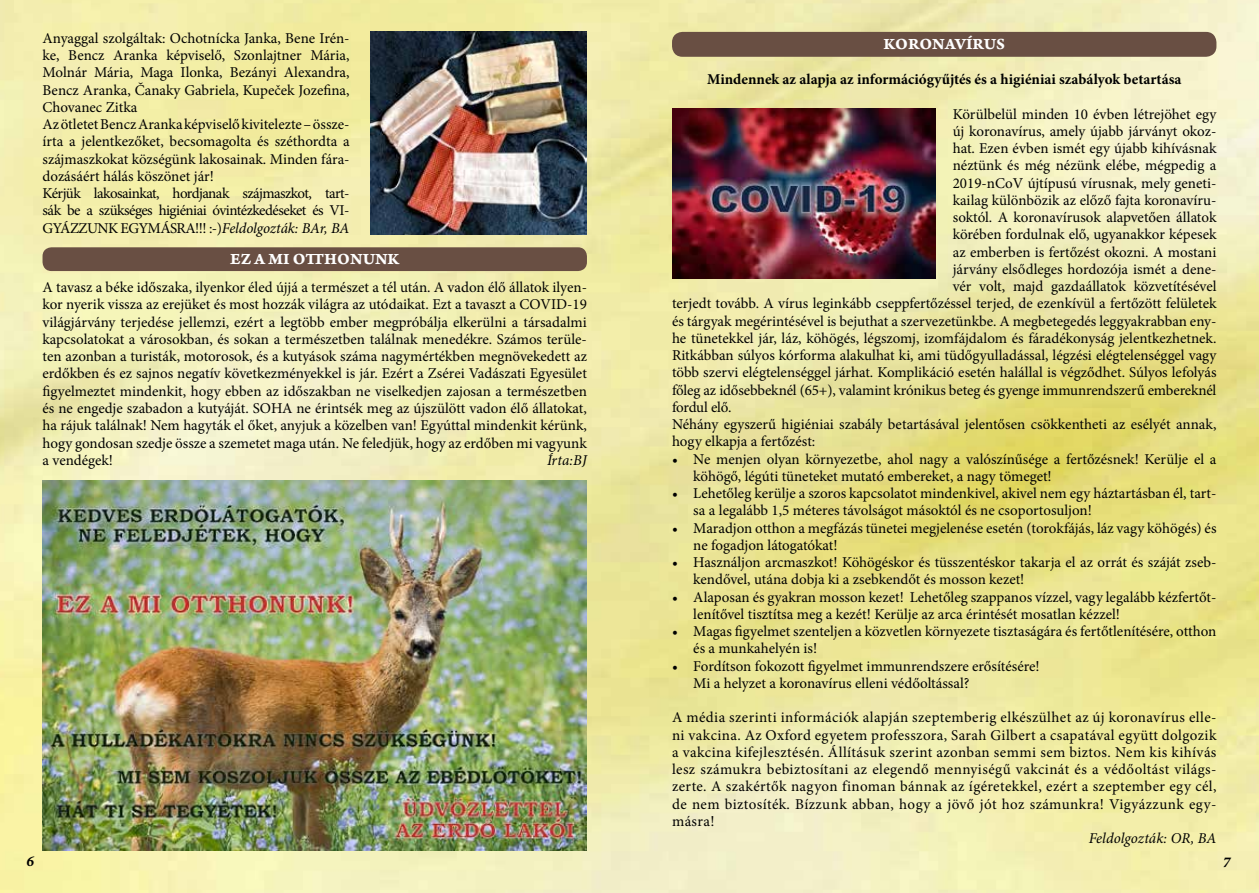
<style>
.page{position:relative;width:1259px;height:893px;background:#fff}
.page>*{position:absolute;margin:0;border:0;box-sizing:border-box;transform-origin:0 0}
.t1{font:16.5px "Arno Pro Bold Caption";color:#fff}
.t2{font:15px/17.2px "Minion Pro";color:#000}
.t3{font:700 15px "Minion Pro";color:#000}
.t4{font:italic 15px "Minion Pro";color:#000}
.t5{font:15px "Minion Pro";letter-spacing:-.02em;color:#000}
.t6{font:15px "Minion Pro Bold It Capt";color:#000}
.s1{font-style:italic}
</style>
<div class="page">
<img style="left:0;top:0;width:1259px;height:893px">
<div style="left:43px;top:247px;width:544px;height:24px;background:#694f43;border-radius:9px"></div>
<div style="left:672px;top:32px;width:544px;height:25px;background:#694f43;border-radius:11px"></div>
<img style="left:43px;top:480px;width:544px;height:370px">
<img style="left:672px;top:108px;width:263px;height:170px">
<img style="left:371px;top:32px;width:216px;height:203px">
<p class="t2" style="left:43px;top:29px;width:309px">Anyaggal szolgáltak: Ochotnícka Janka, Bene Irén&shy;ke, Bencz Aranka képviselő, Szonlajtner Mária, Molnár Mária, Maga Ilonka, Bezányi Alexandra, Bencz Aranka, Čanaky Gabriela, Kupeček Jozefina, Chovanec Zitka<br>Az ötletet Bencz Aranka képviselő kivitelezte – össze&shy;írta a jelentkezőket, becsomagolta és széthordta a szájmaszkokat községünk lakosainak. Minden fára&shy;dozásáért hálás köszönet jár!<br>Kérjük lakosainkat, hordjanak szájmaszkot, tart&shy;sák be a szükséges higiéniai óvintézkedéseket és VI-GYÁZZUNK EGYMÁSRA!!! :-)<span class="s1">Feldolgozták: BAr, BA</span></p>
<p class="t1" style="left:230px;top:249px;width:170px">EZ A MI OTTHONUNK</p>
<p class="t2" style="left:43px;top:279px;width:546px;text-align:justify">A tavasz a béke időszaka, ilyenkor éled újjá a természet a tél után. A vadon élő állatok ilyen&shy;kor nyerik vissza az erejüket és most hozzák világra az utódaikat. Ezt a tavaszt a COVID-19 világjárvány terjedése jellemzi, ezért a legtöbb ember megpróbálja elkerülni a társadalmi kapcsolatokat a városokban, és sokan a természetben találnak menedékre. Számos terüle&shy;ten azonban a turisták, motorosok, és a kutyások száma nagymértékben megnövekedett az erdőkben és ez sajnos negatív következményekkel is jár. Ezért a Zsérei Vadászati Egyesület figyelmeztet mindenkit, hogy ebben az időszakban ne viselkedjen zajosan a természetben és ne engedje szabadon a kutyáját. SOHA ne érintsék meg az újszülött vadon élő állatokat, ha rájuk találnak! Nem hagyták el őket, anyjuk a közelben van! Egyúttal mindenkit kérünk, hogy gondosan szedje össze a szemetet maga után. Ne feledjük, hogy az erdőben mi vagyunk a vendégek!</p>
<p class="t4" style="left:547px;top:450px;width:41px">Írta:BJ</p>
<p class="t1" style="left:883px;top:34px;width:123px">KORONAVÍRUS</p>
<p class="t3" style="left:707px;top:69px;width:476px">Mindennek az alapja az információgyűjtés és a higiéniai szabályok betartása</p>
<p class="t2" style="left:952px;top:105px;width:265px">Körülbelül minden 10 évben létrejöhet egy</p>
<p class="t2" style="left:952px;top:122px;width:265px">új koronavírus, amely újabb járványt okoz-</p>
<p class="t2" style="left:952px;top:140px;width:265px">hat. Ezen évben ismét egy újabb kihívásnak</p>
<p class="t2" style="left:952px;top:157px;width:265px">néztünk és még nézünk elébe, mégpedig a</p>
<p class="t2" style="left:952px;top:174px;width:265px">2019-nCoV újtípusú vírusnak, mely geneti-</p>
<p class="t2" style="left:952px;top:191px;width:265px">kailag különbözik az előző fajta koronavíru-</p>
<p class="t2" style="left:952px;top:209px;width:265px">soktól. A koronavírusok alapvetően állatok</p>
<p class="t2" style="left:952px;top:226px;width:265px">körében fordulnak elő, ugyanakkor képesek</p>
<p class="t2" style="left:952px;top:243px;width:265px">az emberben is fertőzést okozni. A mostani</p>
<p class="t2" style="left:952px;top:260px;width:265px">járvány elsődleges hordozója ismét a dene-</p>
<p class="t2" style="left:952px;top:278px;width:265px">vér volt, majd gazdaállatok közvetítésével</p>
<p class="t2" style="left:672px;top:295px;width:546px">terjedt tovább. A vírus leginkább cseppfertőzéssel terjed, de ezenkívül a fertőzött felületek</p>
<p class="t2" style="left:672px;top:312px;width:546px">és tárgyak megérintésével is bejuthat a szervezetünkbe. A megbetegedés leggyakrabban eny-</p>
<p class="t2" style="left:672px;top:329px;width:546px">he tünetekkel jár, láz, köhögés, légszomj, izomfájdalom és fáradékonyság jelentkezhetnek.</p>
<p class="t2" style="left:672px;top:347px;width:546px">Ritkábban súlyos kórforma alakulhat ki, ami tüdőgyulladással, légzési elégtelenséggel vagy</p>
<p class="t2" style="left:672px;top:364px;width:546px">több szervi elégtelenséggel járhat. Komplikáció esetén halállal is végződhet. Súlyos lefolyás</p>
<p class="t2" style="left:672px;top:381px;width:546px">főleg az idősebbeknél (65+), valamint krónikus beteg és gyenge immunrendszerű embereknél</p>
<p class="t5" style="left:672px;top:397px;width:61px">fordul elő.</p>
<p class="t2" style="left:672px;top:416px;width:546px">Néhány egyszerű higiéniai szabály betartásával jelentősen csökkentheti az esélyét annak,</p>
<p class="t2" style="left:672px;top:433px;width:145px">hogy elkapja a fertőzést:</p>
<p class="t2" style="left:693px;top:450px;width:525px;text-indent:-21px">• Ne menjen olyan környezetbe, ahol nagy a valószínűsége a fertőzésnek! Kerülje el a köhögő, légúti tüneteket mutató embereket, a nagy tömeget!</p>
<p class="t2" style="left:693px;top:485px;width:524px;text-indent:-21px">• Lehetőleg kerülje a szoros kapcsolatot mindenkivel, akivel nem egy háztartásban él, tart&shy;sa a legalább 1,5 méteres távolságot másoktól és ne csoportosuljon!</p>
<p class="t2" style="left:693px;top:519px;width:525px;text-indent:-21px">• Maradjon otthon a megfázás tünetei megjelenése esetén (torokfájás, láz vagy köhögés) és ne fogadjon látogatókat!</p>
<p class="t2" style="left:693px;top:554px;width:525px;text-indent:-21px">• Használjon arcmaszkot! Köhögéskor és tüsszentéskor takarja el az orrát és száját zseb&shy;kendővel, utána dobja ki a zsebkendőt és mosson kezet!</p>
<p class="t2" style="left:693px;top:588px;width:525px;text-indent:-21px">• Alaposan és gyakran mosson kezet! Lehetőleg szappanos vízzel, vagy legalább kézfertőt&shy;lenítővel tisztítsa meg a kezét! Kerülje az arca érintését mosatlan kézzel!</p>
<p class="t2" style="left:693px;top:623px;width:524px;text-indent:-21px">• Magas figyelmet szenteljen a közvetlen környezete tisztaságára és fertőtlenítésére, otthon és a munkahelyén is!</p>
<p class="t2" style="left:693px;top:657px;width:348px;text-indent:-21px">• Fordítson fokozott figyelmet immunrendszere erősítésére!<br>Mi a helyzet a koronavírus elleni védőoltással?</p>
<p class="t2" style="left:672px;top:709px;width:546px;text-align:justify">A média szerinti információk alapján szeptemberig elkészülhet az új koronavírus elle&shy;ni vakcina. Az Oxford egyetem professzora, Sarah Gilbert a csapatával együtt dolgozik a vakcina kifejlesztésén. Állításuk szerint azonban semmi sem biztos. Nem kis kihívás lesz számukra bebiztosítani az elegendő mennyiségű vakcinát és a védőoltást világs&shy;zerte. A szakértők nagyon finoman bánnak az ígéretekkel, ezért a szeptember egy cél, de nem biztosíték. Bízzunk abban, hogy a jövő jót hoz számunkra! Vigyázzunk egy&shy;másra!</p>
<p class="t4" style="left:1088px;top:828px;width:129px">Feldolgozták: OR, BA</p>
<p class="t6" style="left:27px;top:850px;width:9px">6</p>
<p class="t6" style="left:1222px;top:851px;width:9px">7</p>
</div>
